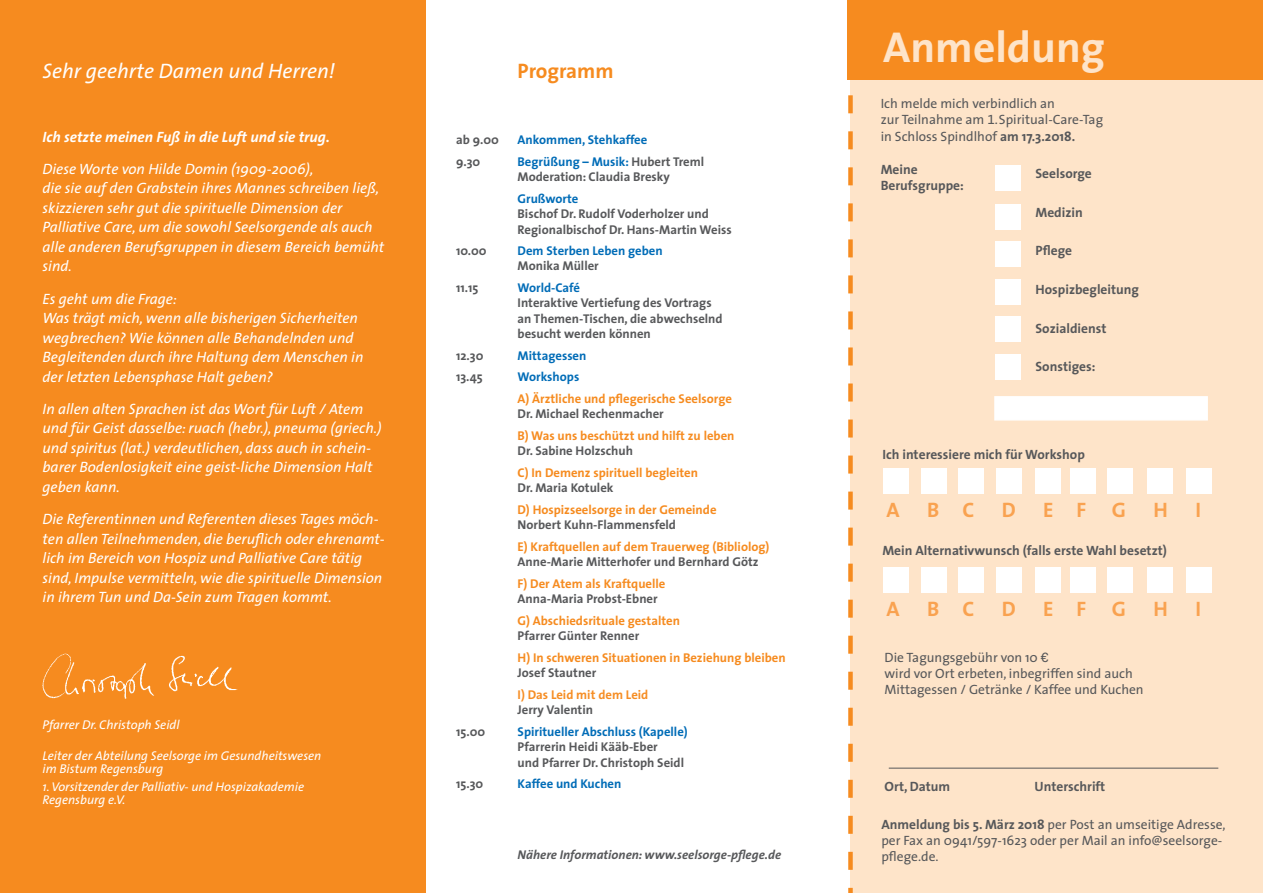
<style>
.page{position:relative;width:1263px;height:893px;background:#fff}
.page>*{position:absolute;margin:0;border:0;box-sizing:border-box;transform-origin:0 0}
.Flies{font:700 43.5px "The Sans";color:#fee4c9}
.Flies-2{font:italic 21px "The Sans";color:#fff}
.Flies-3{font:21px "The Sans Bold Caps";color:#f9a250}
.Flies-4{font:700 21px "The Sans";color:#f68b1f}
.Flies-5{font:italic 15px/19.5px "The Sans";color:#fff}
.Flies-6{font:italic 700 15px "The Sans";color:#fff}
.Flies-7{font:13.5px/16.2px "The Sans";color:#57585a}
.Flies-8{font:700 13.5px/16.2px "The Sans";color:#57585a}
.Flies-9{font:700 12.75px/15.3px "The Sans";color:#f68b1f}
.Flies-10{font:700 12.75px/15.3px "The Sans";color:#57585a}
.Flies-11{font:italic 12.75px/13.5px "The Sans";color:#fff}
.Flies-12{font:700 12.75px/15.3px "The Sans";color:#006cb7}
.Flies-13{font:italic 700 12.75px "The Sans";color:#57585a}
.Flies-14{font:700 12.75px/15.3px "The Sans";color:#f68d23}
.s1{color:#006cb7}
.s2{color:#57585a}
.s3{font-family:"The Sans Expert"}
.s4{font-weight:700}
.s5{font-family:"Univers LT"}
</style>
<div class="page">
<div style="left:850px;top:0;width:413px;height:893px;background:#fee4c9"></div>
<div style="left:847px;top:1px;width:415px;height:79px;background:#f68b1f"></div>
<div style="left:0;top:0;width:425px;height:893px;background:#f68b1f"></div>
<img style="left:42px;top:653px;width:196px;height:46px">
<div style="left:995px;top:165px;width:25px;height:26px;background:#fff"></div>
<div style="left:995px;top:204px;width:25px;height:26px;background:#fff"></div>
<div style="left:995px;top:241px;width:25px;height:26px;background:#fff"></div>
<div style="left:995px;top:279px;width:25px;height:26px;background:#fff"></div>
<div style="left:995px;top:316px;width:25px;height:26px;background:#fff"></div>
<div style="left:995px;top:354px;width:25px;height:26px;background:#fff"></div>
<div style="left:1186px;top:469px;width:26px;height:25px;background:#fff"></div>
<div style="left:1147px;top:469px;width:26px;height:25px;background:#fff"></div>
<div style="left:1107px;top:469px;width:25px;height:25px;background:#fff"></div>
<div style="left:1070px;top:469px;width:26px;height:25px;background:#fff"></div>
<div style="left:958px;top:469px;width:25px;height:25px;background:#fff"></div>
<div style="left:1035px;top:469px;width:25px;height:25px;background:#fff"></div>
<div style="left:921px;top:469px;width:25px;height:25px;background:#fff"></div>
<div style="left:996px;top:469px;width:26px;height:25px;background:#fff"></div>
<div style="left:883px;top:469px;width:25px;height:25px;background:#fff"></div>
<div style="left:1186px;top:567px;width:26px;height:26px;background:#fff"></div>
<div style="left:1147px;top:567px;width:26px;height:26px;background:#fff"></div>
<div style="left:1107px;top:567px;width:25px;height:26px;background:#fff"></div>
<div style="left:1070px;top:567px;width:26px;height:26px;background:#fff"></div>
<div style="left:958px;top:567px;width:25px;height:26px;background:#fff"></div>
<div style="left:1035px;top:567px;width:25px;height:26px;background:#fff"></div>
<div style="left:921px;top:567px;width:25px;height:26px;background:#fff"></div>
<div style="left:996px;top:567px;width:26px;height:26px;background:#fff"></div>
<div style="left:883px;top:567px;width:25px;height:26px;background:#fff"></div>
<hr style="left:889px;top:768px;width:329px;height:1px;background:#57585a">
<div style="left:994px;top:396px;width:214px;height:25px;background:#fff;border:2px solid #fff"></div>
<svg style="left:848px;top:0;width:5px;height:893px"></svg>
<p class="Flies-2" style="left:43px;top:53px;width:294px">Sehr geehrte Damen und Herren!</p>
<p class="Flies-6" style="left:43px;top:124px;width:289px">Ich setzte meinen Fuß in die Luft und sie trug.</p>
<p class="Flies-5" style="left:43px;top:159px;width:343px">Diese Worte von Hilde Domin (1909-2006),<br>die sie auf den Grabstein ihres Mannes schreiben ließ, skizzieren sehr gut die spirituelle Dimension der Palliative Care, um die sowohl Seelsorgende als auch alle anderen Berufsgruppen in diesem Bereich bemüht sind.</p>
<p class="Flies-5" style="left:43px;top:288px;width:322px">Es geht um die Frage:<br>Was trägt mich, wenn alle bisherigen Sicherheiten wegbrechen? Wie können alle Behandelnden und Begleitenden durch ihre Haltung dem Menschen in der letzten Lebensphase Halt geben?</p>
<p class="Flies-5" style="left:43px;top:399px;width:341px">In allen alten Sprachen ist das Wort für Luft / Atem und für Geist dasselbe: ruach (hebr.), pneuma (griech.) und spiritus (lat.) verdeutlichen, dass auch in schein&shy;barer Bodenlosigkeit eine geist-liche Dimension Halt geben kann.</p>
<p class="Flies-5" style="left:43px;top:509px;width:344px">Die Referentinnen und Referenten dieses Tages möch&shy;ten allen Teilnehmenden, die beruflich oder ehrenamt&shy;lich im Bereich von Hospiz und Palliative Care tätig sind, Impulse vermitteln, wie die spirituelle Dimension in ihrem Tun und Da-Sein zum Tragen kommt.</p>
<p class="Flies-11" style="left:43px;top:717px;width:139px">Pfarrer Dr. Christoph Seidl</p>
<p class="Flies-11" style="left:43px;top:748px;width:280px">Leiter der Abteilung Seelsorge im Gesundheitswesen im Bistum Regensburg</p>
<p class="Flies-11" style="left:43px;top:779px;width:263px">1. Vorsitzender der Palliativ- und Hospizakademie<br>Regensburg e.V.</p>
<p class="Flies-4" style="left:518px;top:53px;width:98px">Programm</p>
<p class="Flies-10" style="left:456px;top:132px;width:44px">ab 9.00</p>
<p class="Flies-12" style="left:518px;top:132px;width:131px">Ankommen, Stehkaffee</p>
<p class="Flies-10" style="left:456px;top:154px;width:26px">9.30</p>
<p class="Flies-10" style="left:518px;top:154px;width:188px"><span class="s1">Begrüßung – Musik:</span> Hubert Treml<br>Moderation: Claudia Bresky</p>
<p class="Flies-10" style="left:518px;top:191px;width:216px"><span class="s1">Grußworte<br></span>Bischof Dr. Rudolf Voderholzer und<br>Regionalbischof Dr. Hans-Martin Weiss</p>
<p class="Flies-10" style="left:456px;top:243px;width:32px">10.00</p>
<p class="Flies-12" style="left:518px;top:243px;width:147px">Dem Sterben Leben geben<br><span class="s2">Monika Müller</span></p>
<p class="Flies-10" style="left:456px;top:280px;width:24px">11.15</p>
<p class="Flies-10" style="left:518px;top:280px;width:207px"><span class="s1">World-Café<br></span>Interaktive Vertiefung des Vortrags an Themen-Tischen, die abwechselnd besucht werden können</p>
<p class="Flies-10" style="left:456px;top:347px;width:29px">12.30</p>
<p class="Flies-12" style="left:518px;top:347px;width:70px">Mittagessen</p>
<p class="Flies-10" style="left:456px;top:369px;width:28px">13.45</p>
<p class="Flies-12" style="left:518px;top:369px;width:63px">Workshops</p>
<p class="Flies-9" style="left:518px;top:391px;width:216px">A) Ärztliche und pflegerische Seelsorge<br><span class="s2">Dr. Michael Rechenmacher</span></p>
<p class="Flies-9" style="left:518px;top:428px;width:218px">B) Was uns beschützt und hilft zu leben<br><span class="s2">Dr. Sabine Holzschuh</span></p>
<p class="Flies-9" style="left:518px;top:465px;width:182px">C) In Demenz spirituell begleiten<br><span class="s2">Dr. Maria Kotulek</span></p>
<p class="Flies-9" style="left:518px;top:502px;width:200px">D) Hospizseelsorge in der Gemeinde<br><span class="s2">Norbert Kuhn-Flammensfeld</span></p>
<p class="Flies-9" style="left:518px;top:539px;width:253px">E) Kraftquellen auf dem Trauerweg (Bibliolog)<br><span class="s2">Anne-Marie Mitterhofer und Bernhard Götz</span></p>
<p class="Flies-9" style="left:518px;top:576px;width:149px">F) Der Atem als Kraftquelle<br><span class="s2">Anna-Maria Probst-Ebner</span></p>
<p class="Flies-9" style="left:518px;top:613px;width:164px">G) Abschiedsrituale gestalten<br><span class="s2">Pfarrer Günter Renner</span></p>
<p class="Flies-9" style="left:518px;top:650px;width:270px">H) In schweren Situationen in Beziehung bleiben<br><span class="s2">Josef Stautner</span></p>
<p class="Flies-14" style="left:518px;top:687px;width:132px">I) Das Leid mit dem Leid<br><span class="s2">Jerry Valentin</span></p>
<p class="Flies-10" style="left:456px;top:724px;width:31px">15.00</p>
<p class="Flies-10" style="left:518px;top:724px;width:172px"><span class="s1">Spiritueller Abschluss (Kapelle)<br></span>Pfarrerin Heidi Kääb-Eber<br>und Pfarrer Dr. Christoph Seidl</p>
<p class="Flies-10" style="left:456px;top:776px;width:29px">15.30</p>
<p class="Flies-12" style="left:518px;top:776px;width:105px">Kaffee und Kuchen</p>
<p class="Flies-13" style="left:518px;top:844px;width:265px">Nähere Informationen: www.seelsorge-pflege.de</p>
<p class="Flies" style="left:883px;top:11px;width:223px">Anmeldung</p>
<p class="Flies-7" style="left:881px;top:95px;width:224px">Ich melde mich verbindlich an<br>zur Teilnahme am <span class="s3">1.</span>Spiritual-Care-Tag in Schloss Spindlhof <span class="s4">am 17.3.2018.</span></p>
<p class="Flies-8" style="left:881px;top:161px;width:85px">Meine<br>Berufsgruppe:</p>
<p class="Flies-8" style="left:1035px;top:165px;width:58px">Seelsorge</p>
<p class="Flies-8" style="left:1035px;top:204px;width:49px">Medizin</p>
<p class="Flies-8" style="left:1035px;top:242px;width:38px">Pflege</p>
<p class="Flies-8" style="left:1035px;top:281px;width:105px">Hospizbegleitung</p>
<p class="Flies-8" style="left:1035px;top:320px;width:73px">Sozialdienst</p>
<p class="Flies-8" style="left:1035px;top:358px;width:61px">Sonstiges:</p>
<p class="Flies-8" style="left:882px;top:446px;width:204px">Ich interessiere mich für Workshop</p>
<p class="Flies-3" style="left:887px;top:492px;width:15px">A</p>
<p class="Flies-3" style="left:927px;top:492px;width:48px">B C</p>
<p class="Flies-3" style="left:1002px;top:492px;width:16px">D</p>
<p class="Flies-3" style="left:1043px;top:492px;width:84px">E F G</p>
<p class="Flies-3" style="left:1153px;top:492px;width:16px">H</p>
<p class="Flies-3" style="left:1195px;top:492px;width:7px">I</p>
<p class="Flies-8" style="left:882px;top:542px;width:286px">Mein Alternativwunsch (falls erste Wahl besetzt)</p>
<p class="Flies-3" style="left:887px;top:591px;width:15px">A</p>
<p class="Flies-3" style="left:927px;top:591px;width:48px">B C</p>
<p class="Flies-3" style="left:1002px;top:591px;width:16px">D</p>
<p class="Flies-3" style="left:1043px;top:591px;width:84px">E F G</p>
<p class="Flies-3" style="left:1153px;top:591px;width:16px">H</p>
<p class="Flies-3" style="left:1195px;top:591px;width:7px">I</p>
<p class="Flies-7" style="left:884px;top:648px;width:261px">Die Tagungsgebühr von 10 <span class="s5">€<br></span>wird vor Ort erbeten, inbegriffen sind auch<br>Mittagessen / Getränke / Kaffee und Kuchen</p>
<p class="Flies-8" style="left:884px;top:778px;width:67px">Ort, Datum</p>
<p class="Flies-8" style="left:1034px;top:778px;width:72px">Unterschrift</p>
<p class="Flies-7" style="left:881px;top:816px;width:346px"><span class="s4">Anmeldung bis 5. März 2018</span> per Post an umseitige Adresse, per Fax an 0941/597-1623 oder per Mail an info@seelsorge&shy;pflege.de.</p>
</div>
